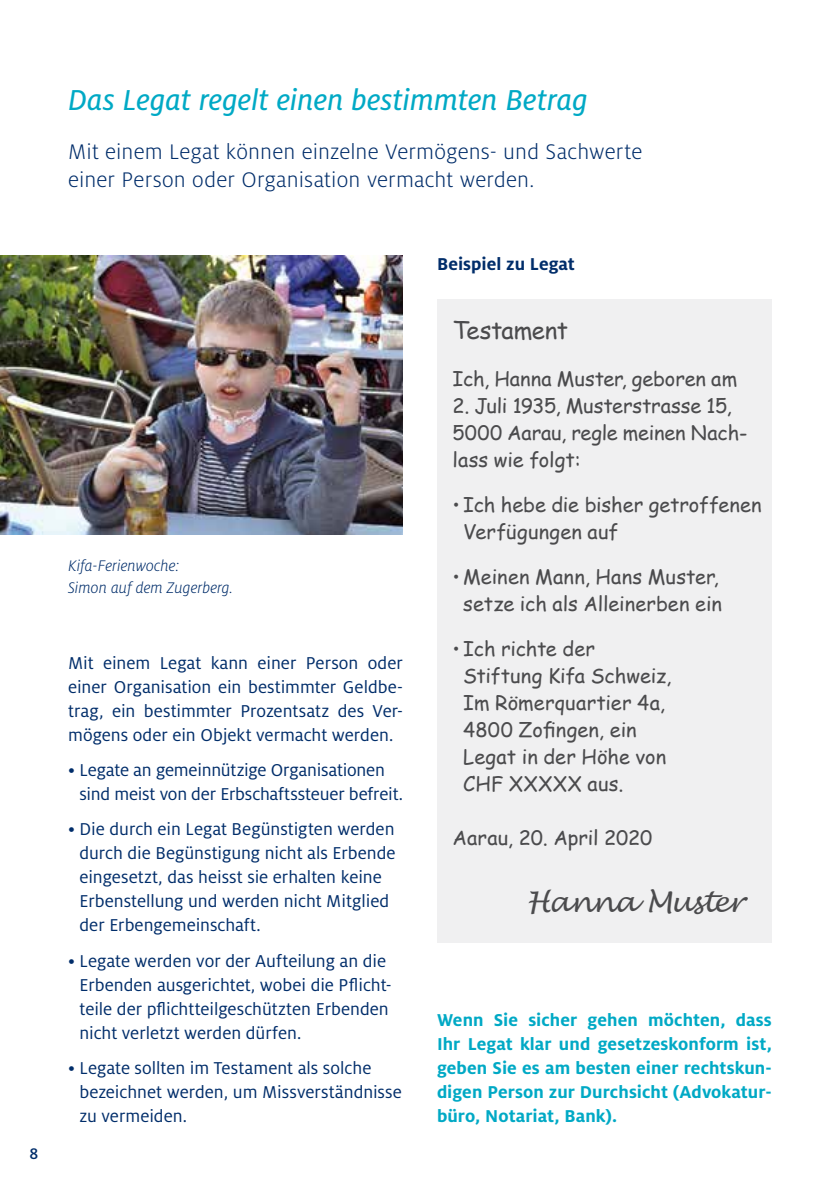
<style>
.page{position:relative;width:840px;height:1191px;background:#fff}
.page>*{position:absolute;margin:0;border:0;box-sizing:border-box;transform-origin:0 0}
.t1{font:32px "Milo Pro Text Ita";color:#00a9c5}
.t2{font:italic 28.2px "Lucida Handwriting";letter-spacing:-.03em;color:#4b4b4d}
.t3{font:24px "Comic Sans MS";letter-spacing:-.015em;color:#4b4b4d}
.t4{font:300 23.4px/28px "Milo Pro";letter-spacing:.005em;color:#002d6a}
.t5{font:20px/27px "Comic Sans MS";letter-spacing:-.005em;color:#4b4b4d}
.t6{font:19px/24px "Milo Pro";letter-spacing:-.005em;color:#002d6a}
.t7{font:700 19px/24px "Milo Pro";letter-spacing:.005em;color:#00a9c5;text-align:justify}
.t8{font:700 19px "Milo Pro";color:#002d6a}
.t9{font:italic 300 17px/22px "Milo Pro";color:#002d6a}
.t10{font:500 17px "Milo Pro";color:#002d6a}
</style>
<div class="page">
<div style="left:437px;top:299px;width:334px;height:643px;background:#f0f0f1"></div>
<img style="left:0;top:255px;width:403px;height:279px">
<p class="t10" style="left:30px;top:1144px;width:10px">8</p>
<h1 class="t1" style="left:68px;top:83px;width:521px">Das Legat regelt einen bestimmten Betrag</h1>
<p class="t4" style="left:68px;top:137px;width:575px">Mit einem Legat können einzelne Vermögens- und Sachwerte einer Person oder Organisation vermacht werden.</p>
<p class="t9" style="left:68px;top:555px;width:166px">Kifa-Ferienwoche:<br>Simon auf dem Zugerberg.</p>
<p class="t6" style="left:68px;top:651px;width:336px;text-align:justify">Mit einem Legat kann einer Person oder einer Organisation ein bestimmter Geldbe&shy;trag, ein bestimmter Prozentsatz des Ver&shy;mögens oder ein Objekt vermacht werden.</p>
<p class="t6" style="left:79px;top:758px;width:325px;text-indent:-11px">• Legate an gemeinnützige Organisationen sind meist von der Erbschaftssteuer befreit.</p>
<p class="t6" style="left:79px;top:817px;width:317px;text-indent:-11px">• Die durch ein Legat Begünstigten werden durch die Begünstigung nicht als Erbende eingesetzt, das heisst sie erhalten keine Erbenstellung und werden nicht Mitglied der Erbengemeinschaft.</p>
<p class="t6" style="left:79px;top:949px;width:313px;text-indent:-11px">• Legate werden vor der Aufteilung an die Erbenden ausgerichtet, wobei die Pflicht&shy;teile der pflichtteilgeschützten Erbenden nicht verletzt werden dürfen.</p>
<p class="t6" style="left:79px;top:1056px;width:323px;text-indent:-11px">• Legate sollten im Testament als solche bezeichnet werden, um Missverständnisse zu vermeiden.</p>
<p class="t8" style="left:437px;top:253px;width:139px">Beispiel zu Legat</p>
<p class="t3" style="left:452px;top:312px;width:117px">Testament</p>
<p class="t5" style="left:452px;top:364px;width:286px">Ich, Hanna Muster, geboren am</p>
<p class="t5" style="left:452px;top:391px;width:296px">2. Juli 1935, Musterstrasse 15,<br>5000 Aarau, regle meinen Nach&shy;lass wie folgt:</p>
<p class="t5" style="left:463px;top:490px;width:299px;text-indent:-11px">• Ich hebe die bisher getroffenen<br>Verfügungen auf</p>
<p class="t5" style="left:452px;top:562px;width:271px;text-align:center">•Meinen Mann, Hans Muster, setze ich als Alleinerben ein</p>
<p class="t5" style="left:463px;top:634px;width:209px;text-indent:-11px">• Ich richte der<br>Stiftung Kifa Schweiz,<br>Im Römerquartier 4a,<br>4800 Zofingen, ein<br>Legat in der Höhe von<br>CHF XXXXX aus.</p>
<p class="t5" style="left:452px;top:823px;width:201px">Aarau, 20. April 2020</p>
<h2 class="t2" style="left:526px;top:885px;width:219px">Hanna Muster</h2>
<p class="t7" style="left:437px;top:1008px;width:336px">Wenn Sie sicher gehen möchten, dass Ihr Legat klar und gesetzeskonform ist, geben Sie es am besten einer rechtskun&shy;digen Person zur Durchsicht (Advokatur&shy;büro, Notariat, Bank).</p>
</div>
